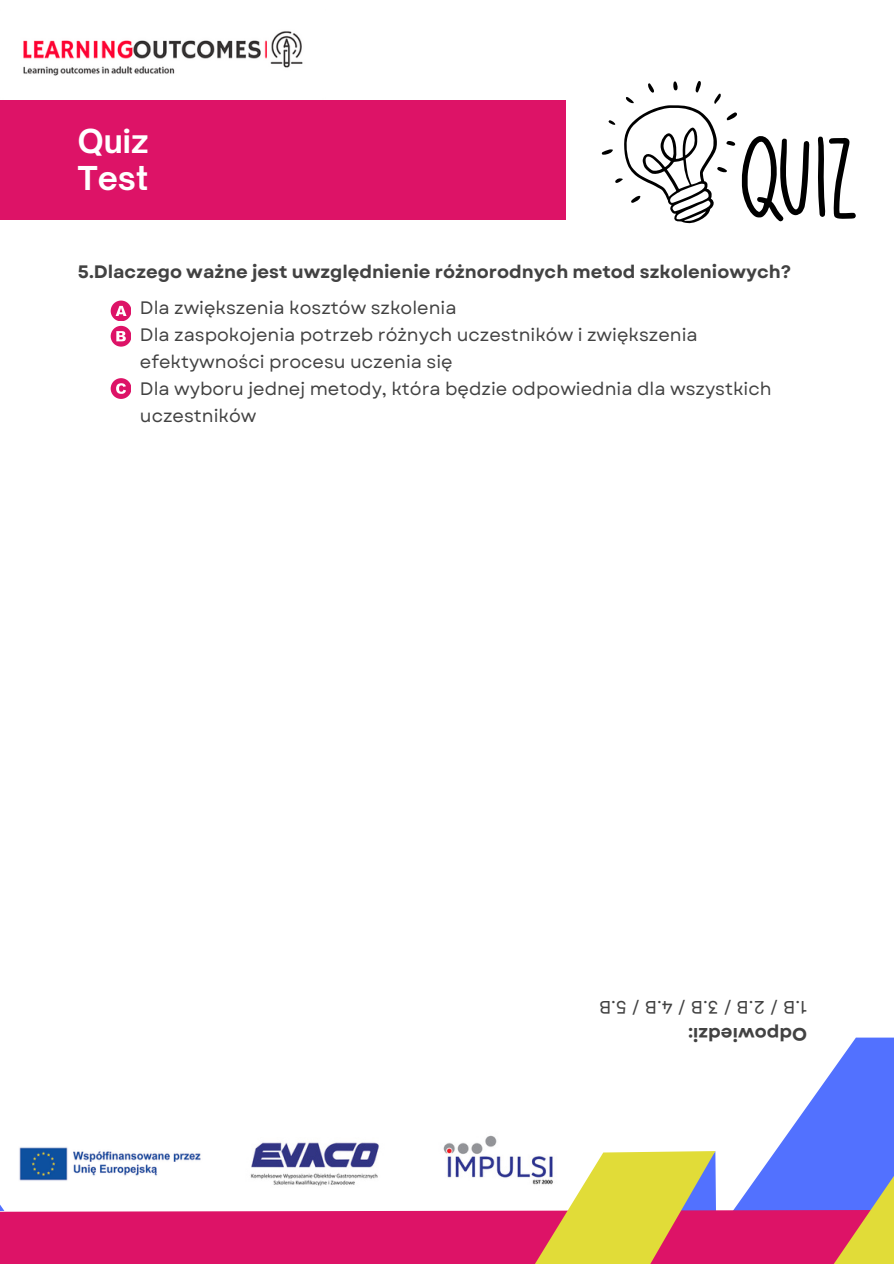
<style>
.page{position:relative;width:894px;height:1264px;background:#fff}
.page>*{position:absolute;margin:0;border:0;box-sizing:border-box;transform-origin:0 0}
.t1{font:700 31.5px/37.2px "Open Sauce One";color:#fff}
.t2{font:18px/27px "Garet";color:#424242}
.t3{font:700 18px "Garet";color:#424242}
</style>
<div class="page">
<img style="left:23px;top:31px;width:280px;height:45px">
<div style="left:0;top:100px;width:565px;height:119px;background:#dd1367"></div>
<div style="left:0;top:1208px;width:506px;height:55px;background:#dd1367"></div>
<svg style="left:506px;top:1037px;width:387px;height:226px"></svg>
<img style="left:19px;top:1147px;width:182px;height:34px">
<img style="left:250px;top:1142px;width:129px;height:44px">
<img style="left:443px;top:1125px;width:122px;height:73px">
<svg style="left:601px;top:81px;width:255px;height:142px"></svg>
<svg style="left:111px;top:300px;width:20px;height:46px"></svg>
<svg style="left:111px;top:378px;width:20px;height:20px"></svg>
<h2 class="t1" style="left:78px;top:122px;width:72px">Quiz<br>Test</h2>
<p class="t3" style="left:78px;top:258px;width:714px">5.Dlaczego ważne jest uwzględnienie różnorodnych metod szkoleniowych?</p>
<p class="t2" style="left:140px;top:294px;width:318px">Dla zwiększenia kosztów szkolenia</p>
<p class="t2" style="left:140px;top:321px;width:559px">Dla zaspokojenia potrzeb różnych uczestników i zwiększenia efektywności procesu uczenia się</p>
<p class="t2" style="left:140px;top:375px;width:633px">Dla wyboru jednej metody, która będzie odpowiednia dla wszystkich uczestników</p>
<p class="t2" style="left:806px;top:1020px;width:209px;rotate:-180deg">B. 1 / 2 B. / 3 B. / 4 B. / 5 B.</p>
<p class="t3" style="left:806px;top:1046px;width:120px;rotate:-180deg">O d p o w ei d :iz</p>
</div>
